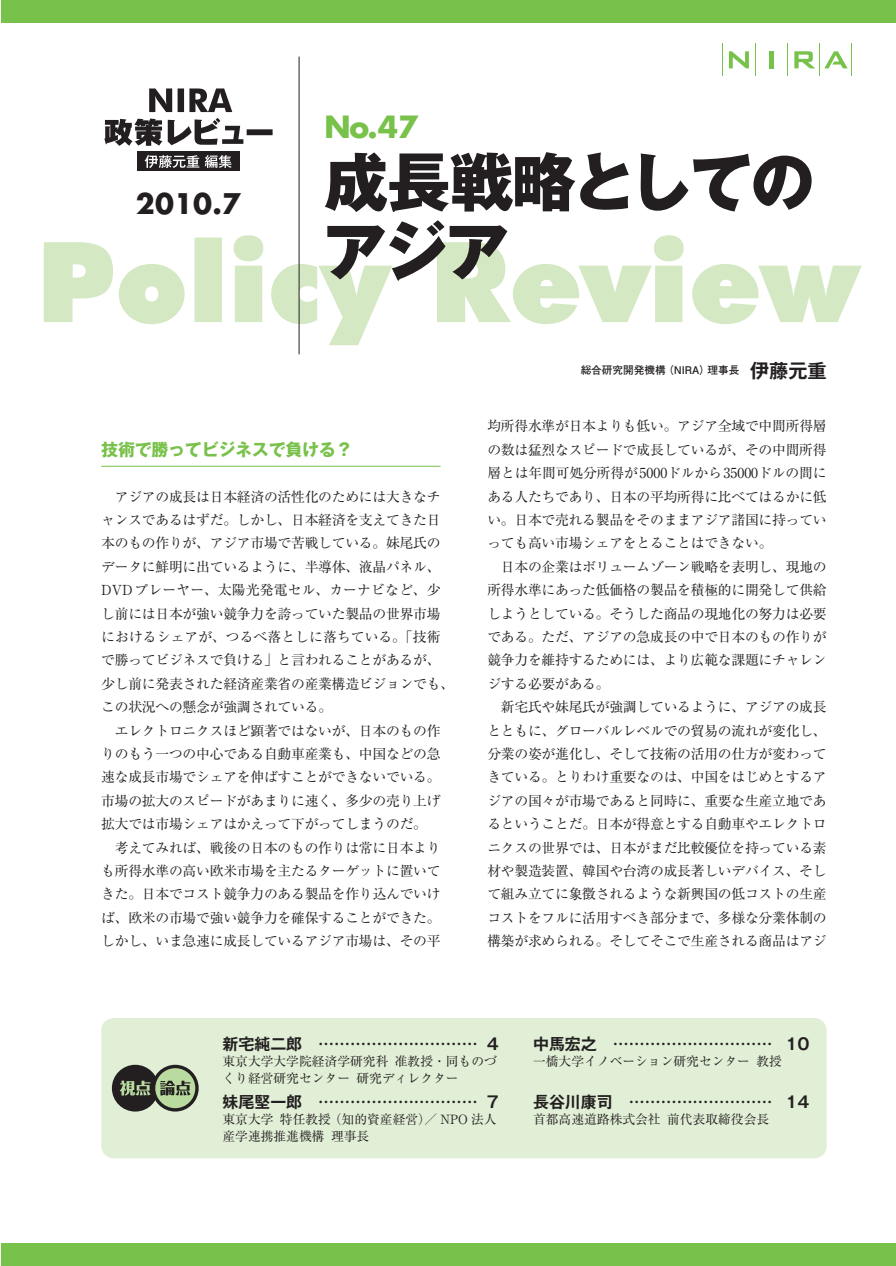
<style>
.page{position:relative;width:896px;height:1266px;background:#fff}
.page>*{position:absolute;margin:0;border:0;box-sizing:border-box;transform-origin:0 0}
.t1{font:800 63.75px/69.2px "Gothic MB101 Pro";letter-spacing:-.04em;color:#231f20}
.t2{font:700 29.7px "Futura";color:#78c14a}
.t3{font:700 27.6px "Futura";color:#231f20}
.t4{font:700 16.95px "Gothic MB101 Pro";letter-spacing:-.015em;color:#78c14a}
.t5{font:700 15.9px "Gothic MB101 Pro De";color:#231f20}
.t6{font:13.8px/23.4px "Ryumin Pro";letter-spacing:-.02em;color:#231f20}
.t7{font:12.75px/17px "Ryumin Pro";color:#231f20}
.t8{font:700 10.65px "Futo Go B101 Pro";color:#231f20}
.s1{font-family:"Gothic MB101 Pro De";font-size:19.2px}
</style>
<div class="page">
<div style="left:1px;top:0;width:894px;height:23px;background:#78c14a"></div>
<div style="left:1px;top:1243px;width:894px;height:22px;background:#78c14a"></div>
<hr style="left:101px;top:466px;width:339px;height:1px;background:#78c14a">
<svg style="left:44px;top:235px;width:817px;height:110px"></svg>
<hr style="left:299px;top:57px;width:1px;height:297px;background:#231f20">
<div style="left:137px;top:152px;width:102px;height:19px;background:#231f20"></div>
<svg style="left:149px;top:88px;width:83px;height:24px"></svg>
<svg style="left:104px;top:118px;width:168px;height:28px"></svg>
<svg style="left:145px;top:155px;width:87px;height:13px"></svg>
<hr style="left:722px;top:44px;width:1px;height:32px;background:#78c14a">
<hr style="left:754px;top:44px;width:1px;height:32px;background:#78c14a">
<hr style="left:787px;top:44px;width:1px;height:32px;background:#78c14a">
<hr style="left:819px;top:44px;width:1px;height:32px;background:#78c14a">
<hr style="left:851px;top:44px;width:1px;height:32px;background:#78c14a">
<svg style="left:728px;top:51px;width:20px;height:17px"></svg>
<hr style="left:769px;top:51px;width:4px;height:17px;background:#78c14a">
<svg style="left:794px;top:51px;width:21px;height:17px"></svg>
<svg style="left:824px;top:51px;width:23px;height:17px"></svg>
<div style="left:101px;top:1017px;width:725px;height:141px;background:#e1efd6;border-radius:13px"></div>
<div style="left:114px;top:1066px;width:43px;height:43px;background:#231f20;border-radius:50%"></div>
<div style="left:112px;top:1064px;width:47px;height:47px;border:3px solid #231f20;border-radius:50%"></div>
<svg style="left:120px;top:1080px;width:30px;height:15px"></svg>
<svg style="left:153px;top:1066px;width:44px;height:43px"></svg>
<div style="left:152px;top:1064px;width:47px;height:47px;border:3px solid #231f20;border-radius:50%"></div>
<svg style="left:160px;top:1080px;width:30px;height:15px"></svg>
<h3 class="t3" style="left:136px;top:185px;width:106px">2010.7</h3>
<h2 class="t2" style="left:324px;top:106px;width:95px">No.47</h2>
<h1 class="t1" style="left:323px;top:140px;width:493px">成長戦略としてのアジア</h1>
<p class="t8" style="left:580px;top:362px;width:247px">総合研究開発機構（NIRA）理事長　<span class="s1">伊藤元重</span></p>
<p class="t4" style="left:101px;top:435px;width:253px">技術で勝ってビジネスで負ける？</p>
<p class="t6" style="left:101px;top:484px;width:354px">　アジアの成長は日本経済の活性化のためには大きなチャンスであるはずだ。しかし、日本経済を支えてきた日本のもの作りが、アジア市場で苦戦している。妹尾氏のデータに鮮明に出ているように、半導体、液晶パネル、<br>DVDプレーヤー、太陽光発電セル、カーナビなど、少し前には日本が強い競争力を誇っていた製品の世界市場におけるシェアが、つるべ落としに落ちている。「技術で勝ってビジネスで負ける」と言われることがあるが、少し前に発表された経済産業省の産業構造ビジョンでも、この状況への懸念が強調されている。<br>　エレクトロニクスほど顕著ではないが、日本のもの作りのもう一つの中心である自動車産業も、中国などの急速な成長市場でシェアを伸ばすことができないでいる。市場の拡大のスピードがあまりに速く、多少の売り上げ拡大では市場シェアはかえって下がってしまうのだ。<br>　考えてみれば、戦後の日本のもの作りは常に日本よりも所得水準の高い欧米市場を主たるターゲットに置いてきた。日本でコスト競争力のある製品を作り込んでいけば、欧米の市場で強い競争力を確保することができた。しかし、いま急速に成長しているアジア市場は、その平</p>
<p class="t6" style="left:487px;top:413px;width:341px">均所得水準が日本よりも低い。アジア全域で中間所得層の数は猛烈なスピードで成長しているが、その中間所得層とは年間可処分所得が5000ドルから35000ドルの間にある人たちであり、日本の平均所得に比べてはるかに低い。日本で売れる製品をそのままアジア諸国に持っていっても高い市場シェアをとることはできない。<br>　日本の企業はボリュームゾーン戦略を表明し、現地の所得水準にあった低価格の製品を積極的に開発して供給しようとしている。そうした商品の現地化の努力は必要である。ただ、アジアの急成長の中で日本のもの作りが競争力を維持するためには、より広範な課題にチャレンジする必要がある。<br>　新宅氏や妹尾氏が強調しているように、アジアの成長とともに、グローバルレベルでの貿易の流れが変化し、分業の姿が進化し、そして技術の活用の仕方が変わってきている。とりわけ重要なのは、中国をはじめとするアジアの国々が市場であると同時に、重要な生産立地であるということだ。日本が得意とする自動車やエレクトロニクスの世界では、日本がまだ比較優位を持っている素材や製造装置、韓国や台湾の成長著しいデバイス、そして組み立てに象徴されるような新興国の低コストの生産コストをフルに活用すべき部分まで、多様な分業体制の構築が求められる。そしてそこで生産される商品はアジ</p>
<p class="t5" style="left:222px;top:1030px;width:278px">新宅純二郎 ………………………… 4</p>
<p class="t7" style="left:222px;top:1052px;width:276px">東京大学大学院経済学研究科　准教授・同ものづくり経営研究センター　研究ディレクター</p>
<p class="t5" style="left:222px;top:1088px;width:278px">妹尾堅一郎 ………………………… 7</p>
<p class="t7" style="left:222px;top:1109px;width:276px">東京大学　特任教授（知的資産経営）／ NPO 法人産学連携推進機構　理事長</p>
<p class="t5" style="left:533px;top:1030px;width:278px">中馬宏之 ………………………… 10</p>
<p class="t7" style="left:533px;top:1052px;width:250px">一橋大学イノベーション研究センター教授</p>
<p class="t5" style="left:533px;top:1088px;width:278px">長谷川康司 ……………………… 14</p>
<p class="t7" style="left:533px;top:1109px;width:237px">首都高速道路株式会社前代表取締役会長</p>
</div>
